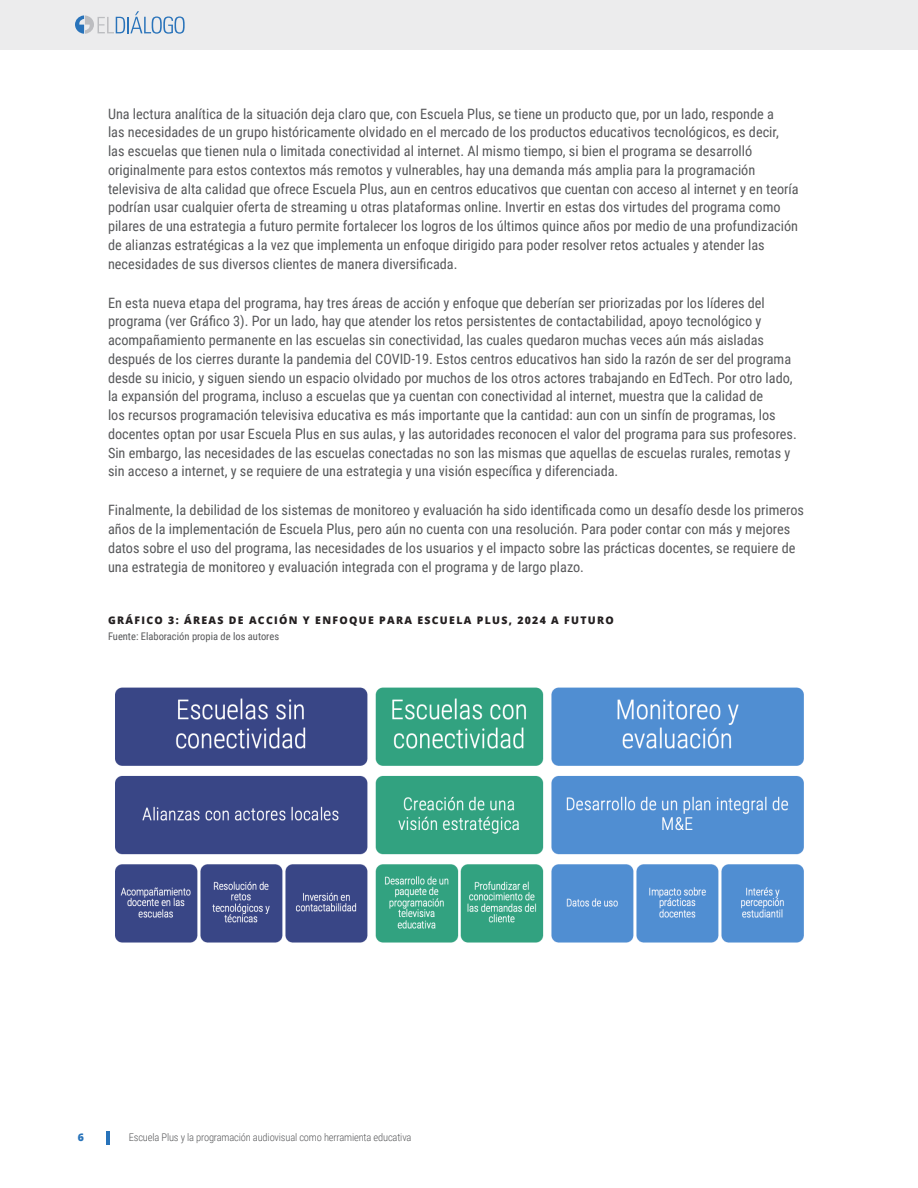
<style>
.page{position:relative;width:918px;height:1188px;background:#fff}
.page>*{position:absolute;margin:0;border:0;box-sizing:border-box;transform-origin:0 0}
.Content_-_Body_text{font:14.25px/18.8px "Roboto Condensed";color:#57585a}
.t1{font:300 10.5px "Roboto Condensed";letter-spacing:-.015em;color:#57585a}
.Content_-_Figures_title{font:800 10.5px "Open Sans";letter-spacing:.125em;color:#231f20}
.Content_-_Figures_title-2{font:10.5px "Roboto Condensed";color:#57585a}
.t2{font:800 10.5px "Open Sans";color:#2873ba}
</style>
<div class="page">
<div style="left:0;top:0;width:918px;height:50px;background:#ececed"></div>
<hr style="left:106px;top:1131px;width:3px;height:14px;background:#2873ba">
<svg style="left:75px;top:11px;width:110px;height:23px"></svg>
<img style="left:115px;top:687px;width:689px;height:256px">
<p class="Content_-_Body_text" style="left:108px;top:104px;width:692px">Una lectura analítica de la situación deja claro que, con Escuela Plus, se tiene un producto que, por un lado, responde a<br>las necesidades de un grupo históricamente olvidado en el mercado de los productos educativos tecnológicos, es decir, las escuelas que tienen nula o limitada conectividad al internet. Al mismo tiempo, si bien el programa se desarrolló originalmente para estos contextos más remotos y vulnerables, hay una demanda más amplia para la programación televisiva de alta calidad que ofrece Escuela Plus, aun en centros educativos que cuentan con acceso al internet y en teoría podrían usar cualquier oferta de streaming u otras plataformas online. Invertir en estas dos virtudes del programa como pilares de una estrategia a futuro permite fortalecer los logros de los últimos quince años por medio de una profundización de alianzas estratégicas a la vez que implementa un enfoque dirigido para poder resolver retos actuales y atender las necesidades de sus diversos clientes de manera diversificada.</p>
<p class="Content_-_Body_text" style="left:108px;top:293px;width:690px">En esta nueva etapa del programa, hay tres áreas de acción y enfoque que deberían ser priorizadas por los líderes del programa (ver Gráfico 3). Por un lado, hay que atender los retos persistentes de contactabilidad, apoyo tecnológico y acompañamiento permanente en las escuelas sin conectividad, las cuales quedaron muchas veces aún más aisladas después de los cierres durante la pandemia del COVID-19. Estos centros educativos han sido la razón de ser del programa desde su inicio, y siguen siendo un espacio olvidado por muchos de los otros actores trabajando en EdTech. Por otro lado, la expansión del programa, incluso a escuelas que ya cuentan con conectividad al internet, muestra que la calidad de<br>los recursos programación televisiva educativa es más importante que la cantidad: aun con un sinfín de programas, los docentes optan por usar Escuela Plus en sus aulas, y las autoridades reconocen el valor del programa para sus profesores.<br>Sin embargo, las necesidades de las escuelas conectadas no son las mismas que aquellas de escuelas rurales, remotas y sin acceso a internet, y se requiere de una estrategia y una visión específica y diferenciada.</p>
<p class="Content_-_Body_text" style="left:108px;top:500px;width:698px">Finalmente, la debilidad de los sistemas de monitoreo y evaluación ha sido identificada como un desafío desde los primeros años de la implementación de Escuela Plus, pero aún no cuenta con una resolución. Para poder contar con más y mejores datos sobre el uso del programa, las necesidades de los usuarios y el impacto sobre las prácticas docentes, se requiere de una estrategia de monitoreo y evaluación integrada con el programa y de largo plazo.</p>
<p class="Content_-_Figures_title" style="left:108px;top:612px;width:508px">GRÁFICO 3: ÁREAS DE ACCIÓN Y ENFOQUE PARA ESCUELA PLUS, 2024 A FUTURO</p>
<p class="Content_-_Figures_title-2" style="left:108px;top:629px;width:173px">Fuente: Elaboración propia de los autores</p>
<p class="t2" style="left:78px;top:1129px;width:8px">6</p>
<p class="t1" style="left:129px;top:1130px;width:284px">Escuela Plus y la programación audiovisual como herramienta educativa</p>
</div>
